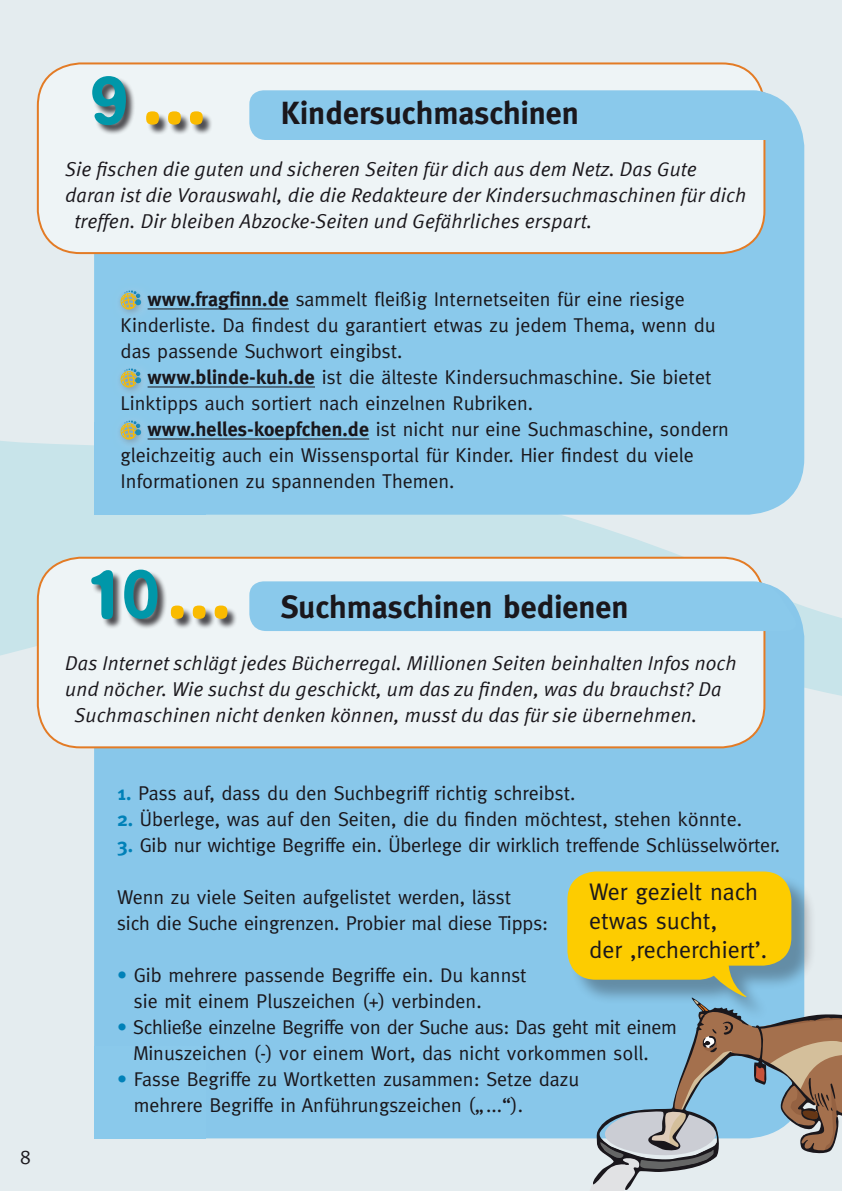
<style>
.page{position:relative;width:842px;height:1191px;background:#e4ecef}
.page>*{position:absolute;margin:0;border:0;box-sizing:border-box;transform-origin:0 0}
.t1{font:500 72px "Blur";color:#fabb00}
.t2{font:700 32px "Meta";color:#1a171c}
.t3{font:24px/28.8px "Meta";color:#1a171c}
.t4{font:20px/26px "Meta";color:#1a171c}
.t5{font:italic 20px "Meta Normal";letter-spacing:.01em;color:#1a171c}
.t6{font:20px "Meta Caps";color:#1a171c}
.s1{color:#0097a9}
.s2{font-weight:700}
.s3{font-weight:700;color:#0081b8}
</style>
<div class="page">
<svg style="left:0;top:411px;width:842px;height:444px"></svg>
<div style="left:94px;top:422px;width:112px;height:92px;background:#8ac9eb"></div>
<div style="left:94px;top:90px;width:710px;height:424px;background:#8ac9eb;border-radius:57px"></div>
<div style="left:94px;top:581px;width:710px;height:557px;background:#88c7ea;border-radius:57px"></div>
<hr style="left:148px;top:309px;width:141px;height:1px;background:#1a171c">
<hr style="left:148px;top:387px;width:167px;height:1px;background:#1a171c">
<hr style="left:148px;top:439px;width:221px;height:1px;background:#1a171c">
<div style="left:112px;top:282px;width:42px;height:41px;background:#8ac9ea"></div>
<div style="left:116px;top:288px;width:29px;height:29px;background:#1a171c;opacity:.39"></div>
<svg style="left:121px;top:290px;width:20px;height:19px"></svg>
<div style="left:112px;top:360px;width:42px;height:41px;background:#8ac9ea"></div>
<div style="left:116px;top:366px;width:29px;height:29px;background:#1a171c;opacity:.39"></div>
<svg style="left:121px;top:368px;width:20px;height:19px"></svg>
<div style="left:112px;top:412px;width:42px;height:41px;background:#8ac9ea"></div>
<div style="left:116px;top:418px;width:29px;height:29px;background:#1a171c;opacity:.39"></div>
<svg style="left:121px;top:420px;width:20px;height:19px"></svg>
<div style="left:94px;top:1046px;width:112px;height:92px;background:#8ac9eb"></div>
<div style="left:570px;top:874px;width:246px;height:147px;background:#1a171c;opacity:.33"></div>
<div style="left:567px;top:900px;width:160px;height:79px;background:#fdcc00;border-radius:28px"></div>
<div style="left:567px;top:871px;width:224px;height:94px;background:#fdcc00;border-radius:28px"></div>
<svg style="left:587px;top:914px;width:255px;height:277px"></svg>
<div style="left:38px;top:63px;width:726px;height:190px;background:#eef4f6;border-radius:43px"></div>
<div style="left:37px;top:62px;width:728px;height:192px;border:2px solid #e37b25;border-radius:43px"></div>
<div style="left:249px;top:90px;width:554px;height:50px;background:#8ac9eb"></div>
<div style="left:93px;top:76px;width:120px;height:60px;background:#1a171c;opacity:.75"></div>
<div style="left:38px;top:558px;width:726px;height:189px;background:#eef4f6;border-radius:43px"></div>
<div style="left:37px;top:557px;width:728px;height:191px;border:2px solid #e37b25;border-radius:43px"></div>
<div style="left:92px;top:570px;width:146px;height:60px;background:#1a171c;opacity:.75"></div>
<div style="left:249px;top:581px;width:554px;height:50px;background:#8ac9eb"></div>
<p class="t6" style="left:20px;top:1146px;width:12px">8</p>
<h1 class="t1" style="left:91px;top:58px;width:114px"><span class="s1">9</span> ...</h1>
<h2 class="t2" style="left:281px;top:94px;width:300px">Kindersuchmaschinen</h2>
<p class="t5" style="left:65px;top:158px;width:633px">Sie fischen die guten und sicheren Seiten für dich aus dem Netz. Das Gute</p>
<p class="t5" style="left:65px;top:184px;width:682px">daran ist die Vorauswahl, die die Redakteure der Kindersuchmaschinen für dich</p>
<p class="t5" style="left:74px;top:210px;width:520px">treffen. Dir bleiben Abzocke-Seiten und Gefährliches erspart.</p>
<p class="t4" style="left:121px;top:286px;width:596px;text-indent:27px"><span class="s2">www.fragfinn.de</span> sammelt fleißig Internetseiten für eine riesige<br>Kinderliste. Da findest du garantiert etwas zu jedem Thema, wenn du das passende Suchwort eingibst.</p>
<p class="t4" style="left:121px;top:364px;width:592px;text-indent:27px"><span class="s2">www.blinde-kuh.de</span> ist die älteste Kindersuchmaschine. Sie bietet<br>Linktipps auch sortiert nach einzelnen Rubriken.</p>
<p class="t4" style="left:121px;top:416px;width:610px;text-indent:27px"><span class="s2">www.helles-koepfchen.de</span> ist nicht nur eine Suchmaschine, sondern gleichzeitig auch ein Wissensportal für Kinder. Hier findest du viele<br>Informationen zu spannenden Themen.</p>
<h1 class="t1" style="left:91px;top:552px;width:139px"><span class="s1">10</span>...</h1>
<h2 class="t2" style="left:281px;top:588px;width:349px">Suchmaschinen bedienen</h2>
<p class="t5" style="left:65px;top:652px;width:673px">Das Internet schlägt jedes Bücherregal. Millionen Seiten beinhalten Infos noch</p>
<p class="t5" style="left:65px;top:678px;width:658px">und nöcher. Wie suchst du geschickt, um das zu finden, was du brauchst? Da</p>
<p class="t5" style="left:75px;top:704px;width:624px">Suchmaschinen nicht denken können, musst du das für sie übernehmen.</p>
<p class="t4" style="left:117px;top:780px;width:460px"><span class="s3">1.</span> Pass auf, dass du den Suchbegriff richtig schreibst.</p>
<p class="t4" style="left:117px;top:806px;width:626px"><span class="s3">2.</span> Überlege, was auf den Seiten, die du finden möchtest, stehen könnte.</p>
<p class="t4" style="left:117px;top:832px;width:664px"><span class="s3">3.</span> Gib nur wichtige Begriffe ein. Überlege dir wirklich treffende Schlüsselwörter.</p>
<p class="t4" style="left:117px;top:884px;width:432px">Wenn zu viele Seiten aufgelistet werden, lässt sich die Suche eingrenzen. Probier mal diese Tipps:</p>
<p class="t4" style="left:134px;top:962px;width:394px;text-indent:-17px"><span class="s3">•</span> Gib mehrere passende Begriffe ein. Du kannst sie mit einem Pluszeichen (+) verbinden.</p>
<p class="t4" style="left:133px;top:1014px;width:545px;text-indent:-16px"><span class="s3">•</span> Schließe einzelne Begriffe von der Suche aus: Das geht mit einem<br>Minuszeichen (-) vor einem Wort, das nicht vorkommen soll.</p>
<p class="t4" style="left:134px;top:1066px;width:447px;text-indent:-17px"><span class="s3">•</span> Fasse Begriffe zu Wortketten zusammen: Setze dazu mehrere Begriffe in Anführungszeichen („...“).</p>
<p class="t3" style="left:589px;top:877px;width:180px">Wer gezielt nach etwas sucht,<br>der ‚recherchiert’.</p>
</div>
